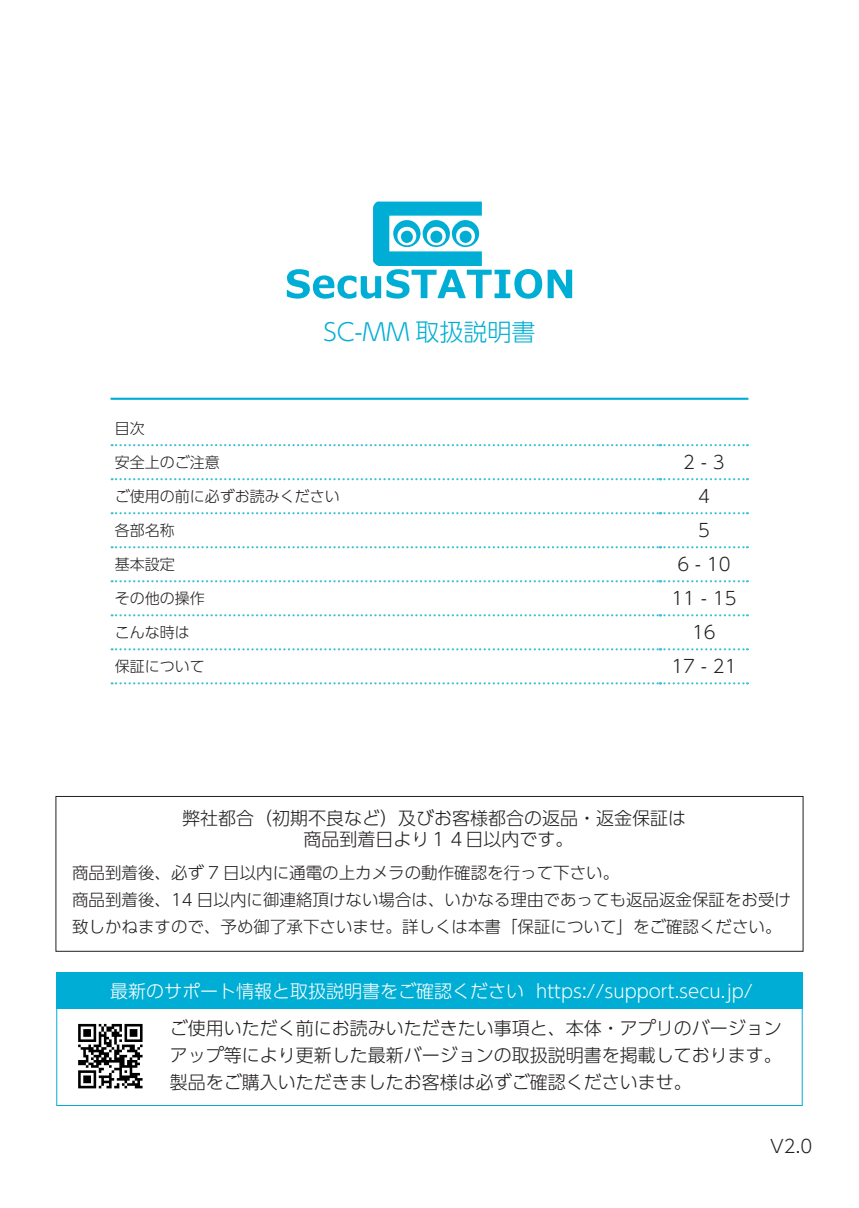
<style>
.page{position:relative;width:859px;height:1208px;background:#fff}
.page>*{position:absolute;margin:0;border:0;box-sizing:border-box;transform-origin:0 0}
.t1{font:300 24px "UD Shin Go Pr 6 N";color:#00aed5}
.段落スタイル_1{font:300 18px/27px "UD Shin Go Pr 6 N";color:#231f20;text-align:justify}
.段落スタイル_1-2{font:300 18px "UD Shin Go Pr 6 N";color:#fff}
.段落スタイル_1-3{font:300 16.5px/27px "UD Shin Go Pr 6 N";color:#231f20}
.t2{font:300 15px "UD Shin Go Pr 6 N";color:#231f20}
</style>
<div class="page">
<svg style="left:548px;top:269px;width:24px;height:29px"></svg>
<svg style="left:287px;top:201px;width:255px;height:98px"></svg>
<hr style="left:111px;top:398px;width:637px;height:2px;background:#00aed5">
<svg style="left:112px;top:444px;width:636px;height:2px"></svg>
<svg style="left:112px;top:478px;width:636px;height:2px"></svg>
<svg style="left:112px;top:512px;width:636px;height:2px"></svg>
<svg style="left:112px;top:546px;width:636px;height:2px"></svg>
<svg style="left:112px;top:580px;width:636px;height:2px"></svg>
<svg style="left:112px;top:614px;width:636px;height:2px"></svg>
<svg style="left:112px;top:648px;width:636px;height:2px"></svg>
<svg style="left:112px;top:682px;width:636px;height:2px"></svg>
<div style="left:56px;top:972px;width:747px;height:36px;background:#00aed5"></div>
<div style="left:55px;top:796px;width:748px;height:155px;border:1px solid #231f20"></div>
<svg style="left:78px;top:1024px;width:65px;height:64px"></svg>
<p class="t1" style="left:323px;top:312px;width:214px">SC-MM 取扱説明書</p>
<p class="t2" style="left:115px;top:416px;width:31px">目次</p>
<p class="t2" style="left:115px;top:450px;width:106px">安全上のご注意</p>
<p class="段落スタイル_1" style="left:683px;top:448px;width:43px">2 - 3</p>
<p class="t2" style="left:115px;top:484px;width:226px">ご使用の前に必ずお読みください</p>
<p class="段落スタイル_1" style="left:698px;top:482px;width:13px">4</p>
<p class="t2" style="left:115px;top:518px;width:61px">各部名称</p>
<p class="段落スタイル_1" style="left:698px;top:516px;width:13px">5</p>
<p class="t2" style="left:115px;top:552px;width:61px">基本設定</p>
<p class="段落スタイル_1" style="left:677px;top:550px;width:55px">6 - 10</p>
<p class="t2" style="left:115px;top:586px;width:91px">その他の操作</p>
<p class="段落スタイル_1" style="left:671px;top:584px;width:67px">11 - 15</p>
<p class="t2" style="left:115px;top:620px;width:76px">こんな時は</p>
<p class="段落スタイル_1" style="left:692px;top:618px;width:25px">16</p>
<p class="t2" style="left:115px;top:654px;width:91px">保証について</p>
<p class="段落スタイル_1" style="left:671px;top:652px;width:67px">17 - 21</p>
<p class="段落スタイル_1" style="left:182px;top:804px;width:505px">弊社都合（初期不良など）及びお客様都合の返品・返金保証は</p>
<p class="段落スタイル_1" style="left:304px;top:825px;width:271px">商品到着日より１４日以内です。</p>
<p class="段落スタイル_1-3" style="left:72px;top:859px;width:549px">商品到着後、必ず 7 日以内に通電の上カメラの動作確認を行って下さい。</p>
<p class="段落スタイル_1-3" style="left:72px;top:886px;width:720px">商品到着後、14 日以内に御連絡頂けない場合は、いかなる理由であっても返品返金保証をお受け致しかねますので、予め御了承下さいませ。詳しくは本書「保証について」をご確認ください。</p>
<p class="段落スタイル_1-2" style="left:110px;top:976px;width:644px">最新のサポート情報と取扱説明書をご確認ください https://support.secu.jp/</p>
<p class="段落スタイル_1" style="left:170px;top:1013px;width:613px">ご使用いただく前にお読みいただきたい事項と、本体・アプリのバージョンアップ等により更新した最新バージョンの取扱説明書を掲載しております。製品をご購入いただきましたお客様は必ずご確認くださいませ。</p>
<p class="段落スタイル_1" style="left:770px;top:1131px;width:44px">V2.0</p>
</div>
